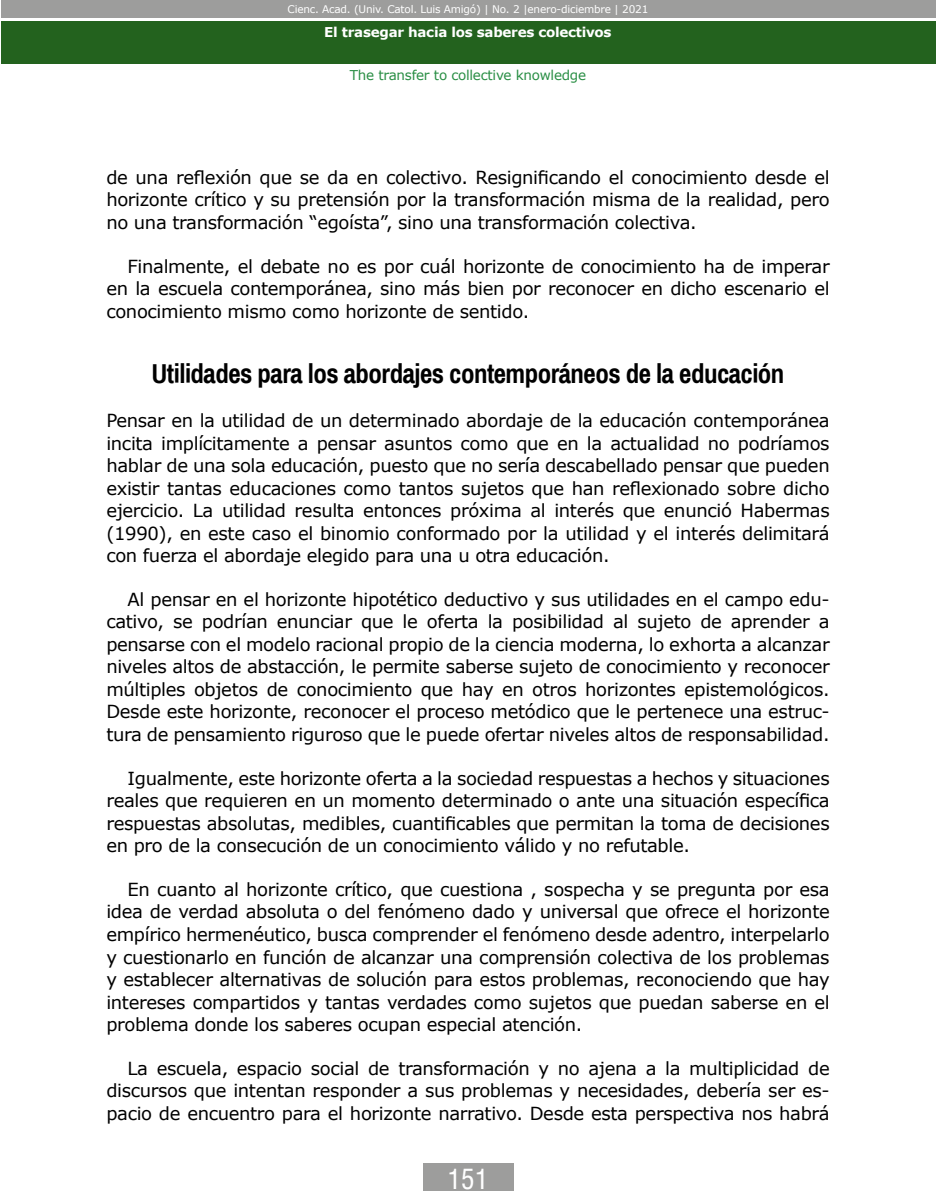
<style>
.page{position:relative;width:936px;height:1191px;background:#fff}
.page>*{position:absolute;margin:0;border:0;box-sizing:border-box;transform-origin:0 0}
.t1{font:700 27px "Archivo Narrow";letter-spacing:-.02em;color:#000}
.t2{font:27px "Arena Condensed";color:#fff}
.t3{font:18px/22.5px "Verdana";letter-spacing:-.02em;color:#000;text-align:justify}
.t4{font:700 13.5px "Verdana";letter-spacing:-.02em;color:#fff}
.t5{font:13.5px "Verdana";letter-spacing:-.02em;color:#298e44}
.t6{font:10.5px "Verdana";letter-spacing:-.02em;color:#fff}
</style>
<div class="page">
<div style="left:1px;top:21px;width:934px;height:43px;background:#23621e"></div>
<div style="left:1px;top:0;width:934px;height:18px;background:#9d9d9c"></div>
<div style="left:423px;top:1163px;width:90px;height:28px;background:#9d9d9c"></div>
<p class="t6" style="left:287px;top:2px;width:362px">Cienc. Acad. (Univ. Catol. Luis Amigó) | No. 2 |enero-diciembre | 2021</p>
<p class="t4" style="left:324px;top:22px;width:289px">El trasegar hacia los saberes colectivos</p>
<p class="t5" style="left:350px;top:65px;width:238px">The transfer to collective knowledge</p>
<p class="t3" style="left:106px;top:166px;width:725px">de una reflexión que se da en colectivo. Resignificando el conocimiento desde el horizonte crítico y su pretensión por la transformación misma de la realidad, pero no una transformación “egoísta”, sino una transformación colectiva.</p>
<p class="t3" style="left:106px;top:255px;width:725px;text-indent:21px">Finalmente, el debate no es por cuál horizonte de conocimiento ha de imperar en la escuela contemporánea, sino más bien por reconocer en dicho escenario el conocimiento mismo como horizonte de sentido.</p>
<h1 class="t1" style="left:151px;top:357px;width:634px">Utilidades para los abordajes contemporáneos de la educación</h1>
<p class="t3" style="left:106px;top:409px;width:724px">Pensar en la utilidad de un determinado abordaje de la educación contemporánea incita implícitamente a pensar asuntos como que en la actualidad no podríamos hablar de una sola educación, puesto que no sería descabellado pensar que pueden existir tantas educaciones como tantos sujetos que han reflexionado sobre dicho ejercicio. La utilidad resulta entonces próxima al interés que enunció Habermas (1990), en este caso el binomio conformado por la utilidad y el interés delimitará con fuerza el abordaje elegido para una u otra educación.</p>
<p class="t3" style="left:106px;top:588px;width:724px;text-indent:21px">Al pensar en el horizonte hipotético deductivo y sus utilidades en el campo edu&shy;cativo, se podrían enunciar que le oferta la posibilidad al sujeto de aprender a pensarse con el modelo racional propio de la ciencia moderna, lo exhorta a alcanzar niveles altos de abstacción, le permite saberse sujeto de conocimiento y reconocer múltiples objetos de conocimiento que hay en otros horizontes epistemológicos.<br>Desde este horizonte, reconocer el proceso metódico que le pertenece una estruc&shy;tura de pensamiento riguroso que le puede ofertar niveles altos de responsabilidad.</p>
<p class="t3" style="left:106px;top:766px;width:724px;text-indent:21px">Igualmente, este horizonte oferta a la sociedad respuestas a hechos y situaciones reales que requieren en un momento determinado o ante una situación específica respuestas absolutas, medibles, cuantificables que permitan la toma de decisiones en pro de la consecución de un conocimiento válido y no refutable.</p>
<p class="t3" style="left:106px;top:878px;width:725px;text-indent:21px">En cuanto al horizonte crítico, que cuestiona , sospecha y se pregunta por esa idea de verdad absoluta o del fenómeno dado y universal que ofrece el horizonte empírico hermenéutico, busca comprender el fenómeno desde adentro, interpelarlo y cuestionarlo en función de alcanzar una comprensión colectiva de los problemas y establecer alternativas de solución para estos problemas, reconociendo que hay intereses compartidos y tantas verdades como sujetos que puedan saberse en el problema donde los saberes ocupan especial atención.</p>
<p class="t3" style="left:106px;top:1056px;width:724px;text-indent:21px">La escuela, espacio social de transformación y no ajena a la multiplicidad de discursos que intentan responder a sus problemas y necesidades, debería ser es&shy;pacio de encuentro para el horizonte narrativo. Desde esta perspectiva nos habrá</p>
<h1 class="t2" style="left:447px;top:1163px;width:42px">151</h1>
</div>
